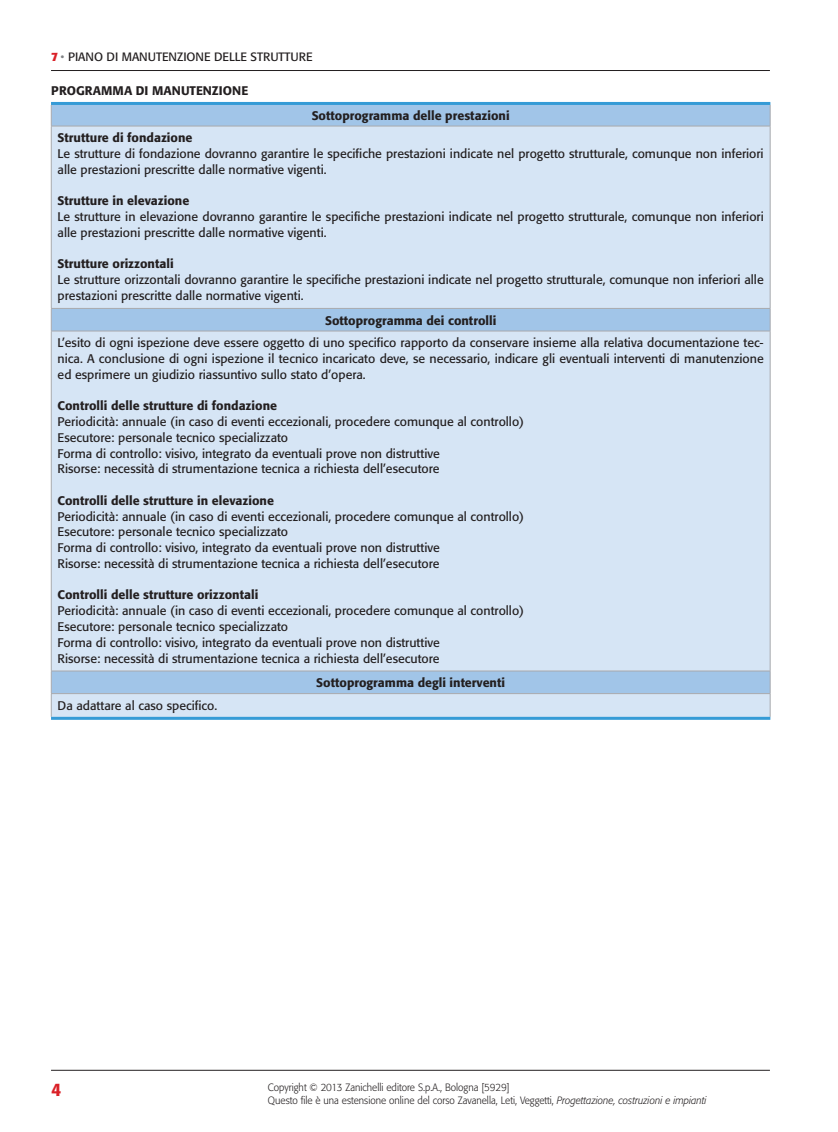
<style>
.page{position:relative;width:838px;height:1132px;background:#fff}
.page>*{position:absolute;margin:0;border:0;box-sizing:border-box;transform-origin:0 0}
.t1{font:500 18px "Formata";color:#da2128}
._05-faq_testo{font:12.3px/15.8px "Formata";color:#231f20}
._05-faq_testo-2{font:500 12.3px "Formata";color:#231f20}
.t2{font:12px "Formata";color:#231f20}
.t3{font:300 10.5px/12.8px "Formata";color:#231f20;scale:.94 1}
.s1{font-weight:700;color:#da2128}
.s2{font-weight:300;color:#808285}
.s3{font-style:italic}
</style>
<div class="page">
<hr style="left:51px;top:1069px;width:719px;height:1px;background:#231f20">
<hr style="left:51px;top:70px;width:719px;height:1px;background:#231f20">
<div style="left:52px;top:105px;width:718px;height:21px;background:#a1c5e8"></div>
<svg style="left:52px;top:127px;width:718px;height:589px;background:#d2e2f3"></svg>
<hr style="left:51px;top:102px;width:719px;height:3px;background:#359bd6">
<svg style="left:51px;top:105px;width:1px;height:21px"></svg>
<svg style="left:770px;top:105px;width:1px;height:21px"></svg>
<hr style="left:51px;top:126px;width:719px;height:1px;background:#a8a9ad">
<hr style="left:51px;top:126px;width:1px;height:182px;background:#a8a9ad">
<hr style="left:770px;top:126px;width:1px;height:182px;background:#a8a9ad">
<hr style="left:51px;top:716px;width:719px;height:3px;background:#359bd6">
<hr style="left:51px;top:331px;width:1px;height:339px;background:#a8a9ad">
<hr style="left:770px;top:331px;width:1px;height:339px;background:#a8a9ad">
<svg style="left:51px;top:309px;width:1px;height:21px"></svg>
<svg style="left:770px;top:308px;width:1px;height:23px"></svg>
<hr style="left:51px;top:330px;width:719px;height:1px;background:#a8a9ad">
<svg style="left:51px;top:671px;width:1px;height:45px"></svg>
<svg style="left:770px;top:671px;width:1px;height:45px"></svg>
<hr style="left:51px;top:693px;width:719px;height:1px;background:#a8a9ad">
<hr style="left:51px;top:308px;width:719px;height:1px;background:#a8a9ad">
<hr style="left:51px;top:670px;width:719px;height:1px;background:#a8a9ad">
<p class="t2" style="left:51px;top:49px;width:263px"><span class="s1">7</span> <span class="s2">•</span> piano di manutenzione delle strutture</p>
<p class="_05-faq_testo-2" style="left:51px;top:83px;width:198px">PROGRAMMA DI MANUTENZIONE</p>
<p class="_05-faq_testo-2" style="left:312px;top:108px;width:199px">Sottoprogramma delle prestazioni</p>
<p class="_05-faq_testo-2" style="left:58px;top:130px;width:136px">Strutture di fondazione</p>
<p class="_05-faq_testo" style="left:58px;top:146px;width:707px">Le strutture di fondazione dovranno garantire le specifiche prestazioni indicate nel progetto strutturale, comunque non inferiori alle prestazioni prescritte dalle normative vigenti.</p>
<p class="_05-faq_testo-2" style="left:58px;top:193px;width:133px">Strutture in elevazione</p>
<p class="_05-faq_testo" style="left:58px;top:209px;width:707px">Le strutture in elevazione dovranno garantire le specifiche prestazioni indicate nel progetto strutturale, comunque non inferiori alle prestazioni prescritte dalle normative vigenti.</p>
<p class="_05-faq_testo-2" style="left:58px;top:256px;width:117px">Strutture orizzontali</p>
<p class="_05-faq_testo" style="left:58px;top:272px;width:707px">Le strutture orizzontali dovranno garantire le specifiche prestazioni indicate nel progetto strutturale, comunque non inferiori alle prestazioni prescritte dalle normative vigenti.</p>
<p class="_05-faq_testo-2" style="left:325px;top:312px;width:173px">Sottoprogramma dei controlli</p>
<p class="_05-faq_testo" style="left:58px;top:335px;width:707px;text-align:justify">L’esito di ogni ispezione deve essere oggetto di uno specifico rapporto da conservare insieme alla relativa documentazione tec&shy;nica. A conclusione di ogni ispezione il tecnico incaricato deve, se necessario, indicare gli eventuali interventi di manutenzione ed esprimere un giudizio riassuntivo sullo stato d’opera.</p>
<p class="_05-faq_testo-2" style="left:58px;top:398px;width:221px">Controlli delle strutture di fondazione</p>
<p class="_05-faq_testo" style="left:58px;top:413px;width:468px">Periodicità: annuale (in caso di eventi eccezionali, procedere comunque al controllo)</p>
<p class="_05-faq_testo" style="left:58px;top:429px;width:232px">Esecutore: personale tecnico specializzato</p>
<p class="_05-faq_testo" style="left:58px;top:445px;width:384px">Forma di controllo: visivo, integrato da eventuali prove non distruttive</p>
<p class="_05-faq_testo" style="left:58px;top:461px;width:383px">Risorse: necessità di strumentazione tecnica a richiesta dell’esecutore</p>
<p class="_05-faq_testo-2" style="left:58px;top:493px;width:218px">Controlli delle strutture in elevazione</p>
<p class="_05-faq_testo" style="left:58px;top:508px;width:468px">Periodicità: annuale (in caso di eventi eccezionali, procedere comunque al controllo)</p>
<p class="_05-faq_testo" style="left:58px;top:524px;width:232px">Esecutore: personale tecnico specializzato</p>
<p class="_05-faq_testo" style="left:58px;top:539px;width:384px">Forma di controllo: visivo, integrato da eventuali prove non distruttive</p>
<p class="_05-faq_testo" style="left:58px;top:555px;width:383px">Risorse: necessità di strumentazione tecnica a richiesta dell’esecutore</p>
<p class="_05-faq_testo-2" style="left:58px;top:587px;width:202px">Controlli delle strutture orizzontali</p>
<p class="_05-faq_testo" style="left:58px;top:602px;width:468px">Periodicità: annuale (in caso di eventi eccezionali, procedere comunque al controllo)</p>
<p class="_05-faq_testo" style="left:58px;top:618px;width:232px">Esecutore: personale tecnico specializzato</p>
<p class="_05-faq_testo" style="left:58px;top:634px;width:384px">Forma di controllo: visivo, integrato da eventuali prove non distruttive</p>
<p class="_05-faq_testo" style="left:58px;top:650px;width:383px">Risorse: necessità di strumentazione tecnica a richiesta dell’esecutore</p>
<p class="_05-faq_testo-2" style="left:316px;top:675px;width:190px">Sottoprogramma degli interventi</p>
<p class="_05-faq_testo" style="left:58px;top:697px;width:161px">Da adattare al caso specifico.</p>
<h1 class="t1" style="left:51px;top:1078px;width:12px">4</h1>
<p class="t3" style="left:268px;top:1080px;width:468px">Copyright © 2013 Zanichelli editore S.p.A., Bologna [5929]<br>Questo file è una estensione online del corso Zavanella, Leti, Veggetti, <span class="s3">Progettazione, costruzioni e impianti</span></p>
</div>
